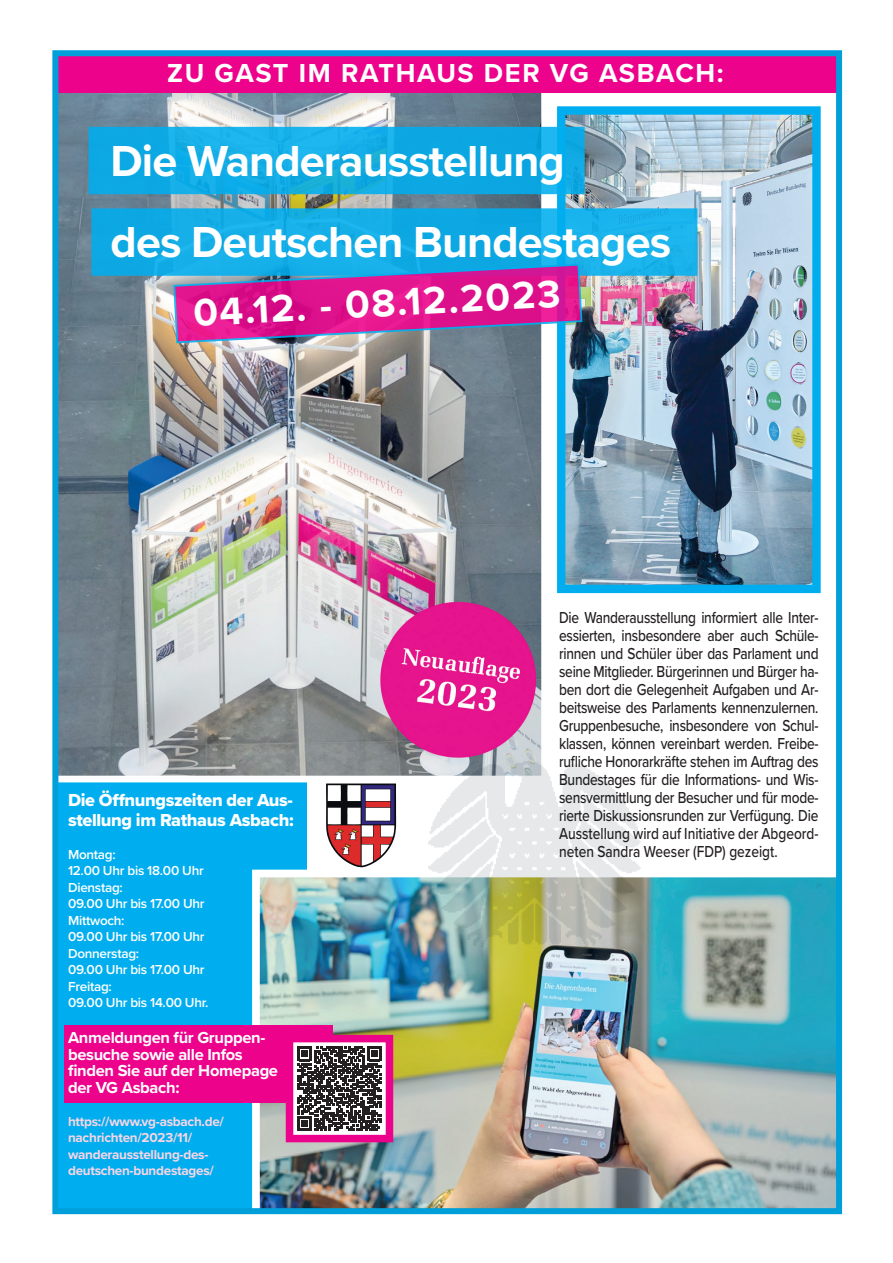
<style>
.page{position:relative;width:893px;height:1263px;background:#fff}
.page>*{position:absolute;margin:0;border:0;box-sizing:border-box;transform-origin:0 0}
.t1{font:700 45px "Proxima Nova";letter-spacing:-.02em;color:#fff}
.t2{font:700 39.9px "Proxima Nova";color:#fff}
.t3{font:700 27px "Proxima Nova";letter-spacing:.06em;color:#fff}
.t4{font:18px/19.5px "Proxima Nova Extrabld";letter-spacing:-.02em;color:#fff}
.t5{font:500 16.5px/18px "Proxima Nova";color:#231f20;text-align:justify;scale:.83 1}
.t6{font:700 16.5px/16.5px "Proxima Nova";letter-spacing:-.02em;color:#fff}
.t7{font:600 13.5px/16.5px "Proxima Nova";letter-spacing:-.02em;color:#fff}
.t8{font:700 13.5px/16.5px "Proxima Nova";letter-spacing:-.02em;color:#fad5e5}
</style>
<div class="page">
<div style="left:55px;top:774px;width:252px;height:437px;background:#00aeef"></div>
<img style="left:59px;top:93px;width:489px;height:689px">
<div style="left:55px;top:53px;width:784px;height:40px;background:#ed028c"></div>
<svg style="left:326px;top:783px;width:52px;height:85px"></svg>
<img style="left:566px;top:115px;width:246px;height:469px">
<div style="left:557px;top:106px;width:264px;height:487px;border:8px solid #00aeef"></div>
<img style="left:252px;top:870px;width:583px;height:337px">
<div style="left:91px;top:208px;width:606px;height:68px;background:#16aee8;border:2px solid #00aeef"></div>
<svg style="left:172px;top:263px;width:411px;height:81px;background:#af449f"></svg>
<svg style="left:89px;top:127px;width:496px;height:67px;background:#10abe4"></svg>
<img style="left:378px;top:731px;width:308px;height:291px">
<div style="left:64px;top:1025px;width:269px;height:77px;background:#ed028c"></div>
<svg style="left:295px;top:1044px;width:89px;height:89px"></svg>
<svg style="left:298px;top:1047px;width:83px;height:83px"></svg>
<div style="left:286px;top:1035px;width:107px;height:107px;border:8px solid #ed028c"></div>
<div style="left:52px;top:50px;width:790px;height:1164px;border:6px solid #009fda"></div>
<h3 class="t3" style="left:167px;top:53px;width:558px">ZU GAST IM RATHAUS DER VG ASBACH:</h3>
<h1 class="t1" style="left:111px;top:127px;width:456px">Die Wanderausstellung</h1>
<h1 class="t1" style="left:111px;top:208px;width:562px">des Deutschen Bundestages</h1>
<h2 class="t2" style="left:192px;top:283px;width:369px;rotate:-3deg">04.12. - 08.12.2023</h2>
<p class="t4" style="left:68px;top:790px;width:227px">Die Öffnungszeiten der Aus&shy;stellung im Rathaus Asbach:</p>
<p class="t7" style="left:68px;top:846px;width:142px">Montag:<br>12.00 Uhr bis 18.00 Uhr<br>Dienstag:<br>09.00 Uhr bis 17.00 Uhr<br>Mittwoch:<br>09.00 Uhr bis 17.00 Uhr<br>Donnerstag:<br>09.00 Uhr bis 17.00 Uhr<br>Freitag:<br>09.00 Uhr bis 14.00 Uhr.</p>
<p class="t6" style="left:68px;top:1029px;width:212px">Anmeldungen für Gruppen&shy;besuche sowie alle Infos finden Sie auf der Homepage der VG Asbach:</p>
<p class="t8" style="left:68px;top:1113px;width:157px">https://www.vg-asbach.de/ nachrichten/2023/11/ wanderausstellung-des&shy;deutschen-bundestages/</p>
<p class="t5" style="left:559px;top:608px;width:314px">Die Wanderausstellung informiert alle Inter&shy;essierten, insbesondere aber auch Schüle&shy;rinnen und Schüler über das Parlament und seine Mitglieder. Bürgerinnen und Bürger ha&shy;ben dort die Gelegenheit Aufgaben und Ar&shy;beitsweise des Parlaments kennenzulernen.<br>Gruppenbesuche, insbesondere von Schul&shy;klassen, können vereinbart werden. Freibe&shy;rufliche Honorarkräfte stehen im Auftrag des Bundestages für die Informations- und Wis&shy;sensvermittlung der Besucher und für mode&shy;rierte Diskussionsrunden zur Verfügung. Die Ausstellung wird auf Initiative der Abgeord&shy;neten Sandra Weeser (FDP) gezeigt.</p>
</div>
